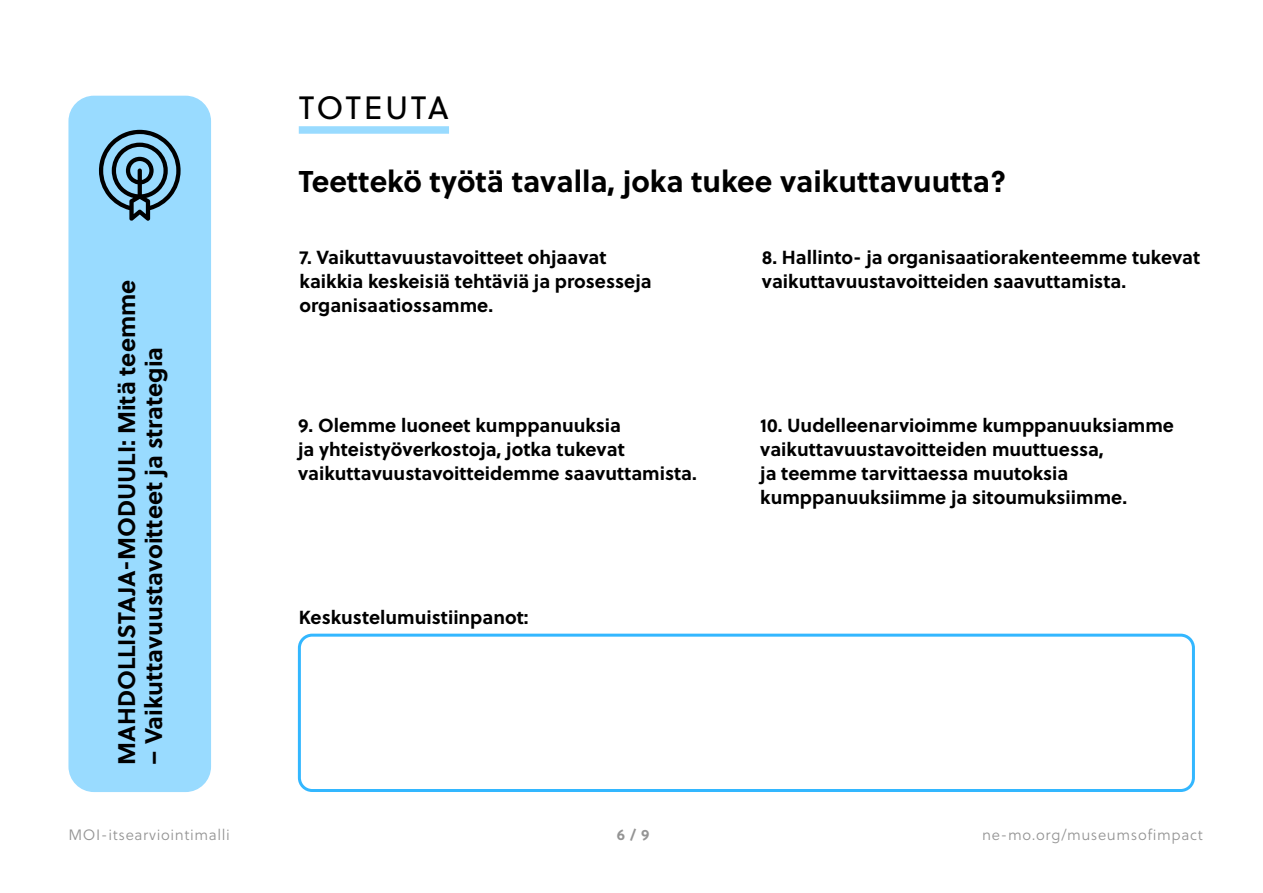
<style>
.page{position:relative;width:1263px;height:893px;background:#fff}
.page>*{position:absolute;margin:0;border:0;box-sizing:border-box;transform-origin:0 0}
.subheader_enabler{font:32.25px "Soleil";letter-spacing:.07em;color:#000}
.question_no_underline{font:700 30px "Soleil";color:#000}
.t1{font:700 24px "Soleil";color:#000}
.statements{font:700 18.9px/24px "Soleil";color:#000}
.t2{font:15px "Soleil Lt";letter-spacing:.04em;color:#949494}
.t3{font:700 15px "Soleil";color:#949494}
</style>
<div class="page">
<div style="left:68px;top:96px;width:143px;height:696px;background:#99dbff;border-radius:26px"></div>
<svg style="left:99px;top:130px;width:82px;height:91px"></svg>
<div style="left:298px;top:634px;width:897px;height:158px;border:3px solid #33b7ff;border-radius:13px"></div>
<div style="left:299px;top:126px;width:150px;height:8px;background:#99dbff"></div>
<p class="subheader_enabler" style="left:299px;top:85px;width:152px">TOTEUTA</p>
<p class="t1" style="left:108px;top:765px;width:487px;rotate:-90deg">MAHDOLLISTAJA-MODUULI: Mitä teemme</p>
<p class="t1" style="left:135px;top:765px;width:419px;rotate:-90deg">– Vaikuttavuustavoitteet ja strategia</p>
<h3 class="question_no_underline" style="left:299px;top:158px;width:709px">Teettekö työtä tavalla, joka tukee vaikuttavuutta?</h3>
<p class="statements" style="left:300px;top:244px;width:354px">7. Vaikuttavuustavoitteet ohjaavat kaikkia keskeisiä tehtäviä ja prosesseja organisaatiossamme.</p>
<p class="statements" style="left:762px;top:244px;width:440px">8. Hallinto- ja organisaatiorakenteemme tukevat vaikuttavuustavoitteiden saavuttamista.</p>
<p class="statements" style="left:298px;top:412px;width:400px">9. Olemme luoneet kumppanuuksia<br>ja yhteistyöverkostoja, jotka tukevat vaikuttavuustavoitteidemme saavuttamista.</p>
<p class="statements" style="left:760px;top:412px;width:415px">10. Uudelleenarvioimme kumppanuuksiamme vaikuttavuustavoitteiden muuttuessa,<br>ja teemme tarvittaessa muutoksia kumppanuuksiimme ja sitoumuksiimme.</p>
<p class="statements" style="left:299px;top:604px;width:231px">Keskustelumuistiinpanot:</p>
<p class="t2" style="left:68px;top:824px;width:163px">MOI-itsearviointimalli</p>
<p class="t3" style="left:617px;top:823px;width:34px">6 / 9</p>
<p class="t2" style="left:982px;top:824px;width:222px">ne-mo.org/museumsofimpact</p>
</div>
